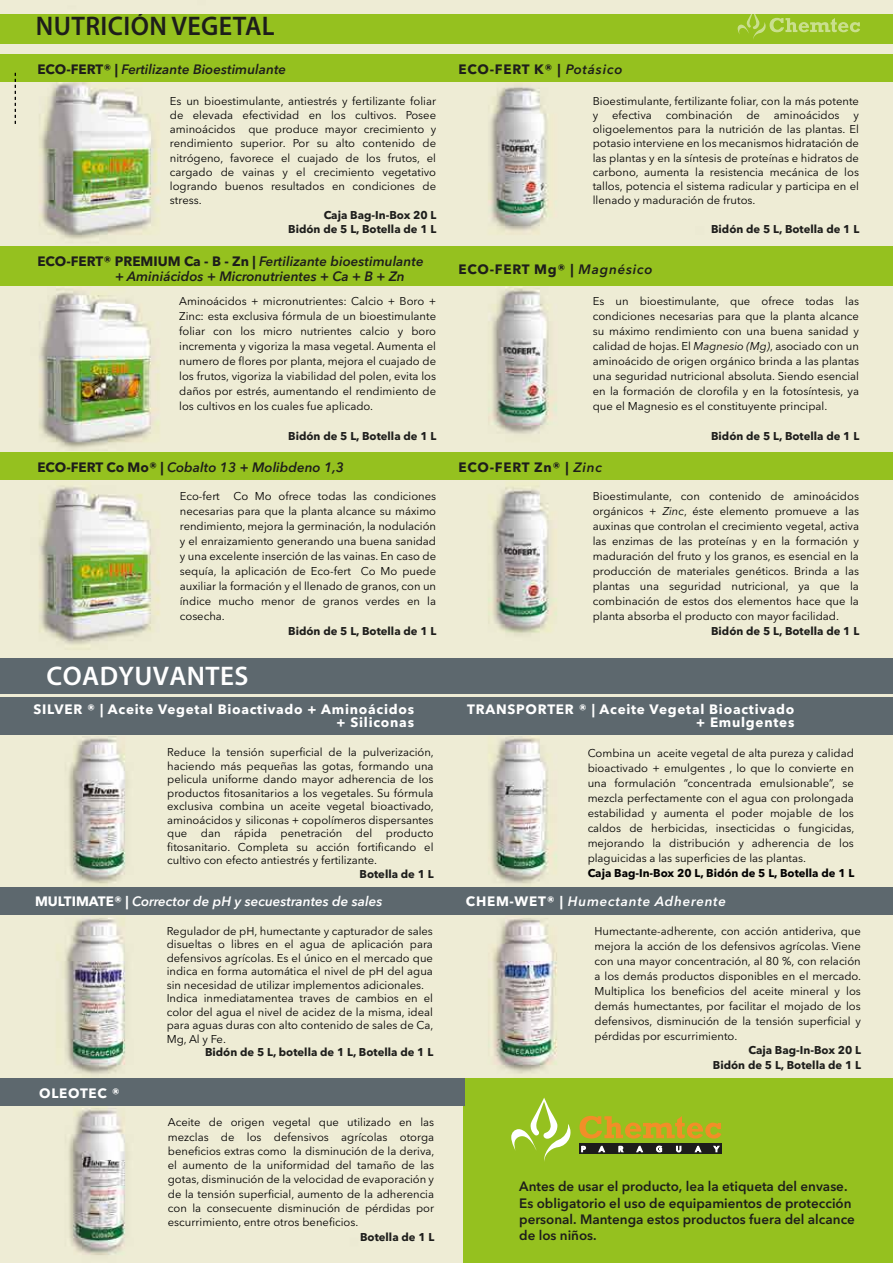
<style>
.page{position:relative;width:893px;height:1263px;background:#fff}
.page>*{position:absolute;margin:0;border:0;box-sizing:border-box;transform-origin:0 0}
.t1{font:600 27px "Myriad Pro";letter-spacing:.015em;color:#1d1d1b;scale:.96 1}
.t2{font:600 27px "Myriad Pro";letter-spacing:.015em;color:#fff}
.t3{font:italic 600 13.5px/15px "Avenir Next LT Pro";color:#1d1d1b}
.t4{font:600 13.5px/16.2px "Avenir Next LT Pro";color:#1d1d1b}
.t5{font:700 13.5px/13.5px "Avenir Next LT Pro";letter-spacing:.055em;color:#fff;text-align:right}
.t6{font:700 13.5px "Avenir Next LT Pro";letter-spacing:.055em;color:#1d1d1b}
.t7{font:italic 600 13.5px "Avenir Next LT Pro";color:#fff}
.t8{font:italic 600 13.5px "Avenir Next LT Pro";letter-spacing:.055em;color:#fff}
.t9{font:11.25px/15px "Avenir Next LT Pro";color:#010000;text-align:justify}
.t10{font:700 11.25px/14.2px "Avenir Next LT Pro";color:#1d1d1b;text-align:right}
.t11{font:700 11.25px "Avenir Next LT Pro";color:#010000}
.s1{font-weight:700;font-style:normal}
.s2{font-weight:600;font-style:italic}
.s3{font-style:italic}
</style>
<div class="page">
<img style="left:0;top:44px;width:893px;height:1219px">
<div style="left:463px;top:1079px;width:430px;height:184px;background:#95c11f"></div>
<div style="left:0;top:54px;width:893px;height:27px;background:#95c11f"></div>
<div style="left:0;top:452px;width:893px;height:27px;background:#95c11f"></div>
<div style="left:0;top:246px;width:893px;height:40px;background:#95c11f"></div>
<div style="left:0;top:0;width:893px;height:44px;background:#95c11f"></div>
<svg style="left:738px;top:13px;width:122px;height:26px"></svg>
<svg style="left:511px;top:1097px;width:59px;height:65px"></svg>
<svg style="left:579px;top:1116px;width:142px;height:22px"></svg>
<div style="left:579px;top:1143px;width:143px;height:11px;background:#1d1d1b"></div>
<svg style="left:581px;top:1146px;width:5px;height:6px"></svg>
<svg style="left:598px;top:1146px;width:7px;height:6px"></svg>
<svg style="left:619px;top:1146px;width:4px;height:6px"></svg>
<svg style="left:636px;top:1146px;width:7px;height:6px"></svg>
<svg style="left:656px;top:1146px;width:6px;height:6px"></svg>
<svg style="left:676px;top:1146px;width:5px;height:6px"></svg>
<svg style="left:695px;top:1146px;width:6px;height:6px"></svg>
<svg style="left:713px;top:1146px;width:6px;height:6px"></svg>
<div style="left:0;top:887px;width:893px;height:27px;background:#5d686e"></div>
<div style="left:0;top:697px;width:893px;height:37px;background:#5d686e"></div>
<div style="left:0;top:658px;width:893px;height:36px;background:#5d686e"></div>
<div style="left:0;top:1079px;width:465px;height:27px;background:#5d686e"></div>
<div style="left:0;top:0;width:893px;height:13px;background:#eeecd5"></div>
<svg style="left:15px;top:73px;width:1px;height:54px"></svg>
<h1 class="t1" style="left:36px;top:8px;width:250px">NUTRICIÓN VEGETAL</h1>
<p class="t3" style="left:37px;top:61px;width:250px"><span class="s1">ECO-FERT® |</span> Fertilizante Bioestimulante</p>
<p class="t9" style="left:170px;top:93px;width:268px;line-height:14.2px">Es un bioestimulante, antiestrés y fertilizante foliar de elevada efectividad en los cultivos. Posee aminoácidos que produce mayor crecimiento y rendimiento superior. Por su alto contenido de nitrógeno, favorece el cuajado de los frutos, el cargado de vainas y el crecimiento vegetativo logrando buenos resultados en condiciones de stress.</p>
<p class="t10" style="left:288px;top:207px;width:150px">Caja Bag-In-Box 20 L<br>Bidón de 5 L, Botella de 1 L</p>
<p class="t3" style="left:115px;top:253px;width:310px;text-indent:-78px"><span class="s1">ECO-FERT® PREMIUM Ca - B - Zn |</span> Fertilizante bioestimulante + Aminiácidos + Micronutrientes + Ca + B + Zn</p>
<p class="t9" style="left:179px;top:294px;width:258px">Aminoácidos + micronutrientes: Calcio + Boro + Zinc: esta exclusiva fórmula de un bioestimulante foliar con los micro nutrientes calcio y boro incrementa y vigoriza la masa vegetal. Aumenta el numero de flores por planta, mejora el cuajado de los frutos, vigoriza la viabilidad del polen, evita los daños por estrés, aumentando el rendimiento de los cultivos en los cuales fue aplicado.</p>
<p class="t10" style="left:288px;top:429px;width:150px">Bidón de 5 L, Botella de 1 L</p>
<p class="t3" style="left:37px;top:459px;width:308px"><span class="s1">ECO-FERT Co Mo® |</span> Cobalto 13 + Molibdeno 1,3</p>
<p class="t9" style="left:180px;top:488px;width:258px">Eco-fert Co Mo ofrece todas las condiciones necesarias para que la planta alcance su máximo rendimiento, mejora la germinación, la nodulación y el enraizamiento generando una buena sanidad y una excelente inserción de las vainas. En caso de sequía, la aplicación de Eco-fert Co Mo puede auxiliar la formación y el llenado de granos, con un índice mucho menor de granos verdes en la cosecha.</p>
<p class="t10" style="left:288px;top:624px;width:150px">Bidón de 5 L, Botella de 1 L</p>
<h1 class="t2" style="left:46px;top:658px;width:203px">COADYUVANTES</h1>
<p class="t5" style="left:34px;top:702px;width:382px">SILVER ® | Aceite Vegetal Bioactivado + Aminoácidos + Siliconas</p>
<p class="t9" style="left:167px;top:746px;width:268px;line-height:13.5px">Reduce la tensión superficial de la pulverización, haciendo más pequeñas las gotas, formando una pelicula uniforme dando mayor adherencia de los productos fitosanitarios a los vegetales. Su fórmula exclusiva combina un aceite vegetal bioactivado, aminoácidos y siliconas + copolímeros dispersantes que dan rápida penetración del producto fitosanitario. Completa su acción fortificando el cultivo con efecto antiestrés y fertilizante.</p>
<p class="t10" style="left:359px;top:867px;width:76px">Botella de 1 L</p>
<p class="t7" style="left:35px;top:893px;width:349px"><span class="s1">MULTIMATE® |</span> Corrector de pH y secuestrantes de sales</p>
<p class="t5" style="left:39px;top:1086px;width:82px">OLEOTEC ®</p>
<p class="t9" style="left:167px;top:924px;width:268px;line-height:13.5px;text-align:left">Regulador de pH, humectante y capturador de sales disueltas o libres en el agua de aplicación para defensivos agrícolas. Es el único en el mercado que indica en forma automática el nivel de pH del agua sin necesidad de utilizar implementos adicionales.<br>Indica inmediatamentea traves de cambios en el color del agua el nivel de acidez de la misma, ideal para aguas duras con alto contenido de sales de Ca, Mg, Al y Fe.</p>
<p class="t10" style="left:205px;top:1045px;width:230px">Bidón de 5 L, botella de 1 L, Botella de 1 L</p>
<p class="t9" style="left:168px;top:1115px;width:268px;line-height:14.2px">Aceite de origen vegetal que utilizado en las mezclas de los defensivos agrícolas otorga beneficios extras como la disminución de la deriva, el aumento de la uniformidad del tamaño de las gotas, disminución de la velocidad de evaporación y de la tensión superficial, aumento de la adherencia con la consecuente disminución de pérdidas por escurrimiento, entre otros beneficios.</p>
<p class="t10" style="left:360px;top:1230px;width:76px">Botella de 1 L</p>
<p class="t6" style="left:459px;top:61px;width:165px">ECO-FERT K® | <span class="s2">Potásico</span></p>
<p class="t9" style="left:593px;top:93px;width:268px;line-height:14.2px">Bioestimulante, fertilizante foliar, con la más potente y efectiva combinación de aminoácidos y oligoelementos para la nutrición de las plantas. El potasio interviene en los mecanismos hidratación de las plantas y en la síntesis de proteínas e hidratos de carbono, aumenta la resistencia mecánica de los tallos, potencia el sistema radicular y participa en el llenado y maduración de frutos.</p>
<p class="t10" style="left:711px;top:222px;width:150px">Bidón de 5 L, Botella de 1 L</p>
<p class="t6" style="left:459px;top:261px;width:196px">ECO-FERT Mg® | <span class="s2">Magnésico</span></p>
<p class="t9" style="left:593px;top:294px;width:268px">Es un bioestimulante, que ofrece todas las condiciones necesarias para que la planta alcance su máximo rendimiento con una buena sanidad y calidad de hojas. El <span class="s3">Magnesio (Mg)</span>, asociado con un aminoácido de origen orgánico brinda a las plantas una seguridad nutricional absoluta. Siendo esencial en la formación de clorofila y en la fotosíntesis, ya que el Magnesio es el constituyente principal.</p>
<p class="t10" style="left:711px;top:429px;width:150px">Bidón de 5 L, Botella de 1 L</p>
<p class="t6" style="left:459px;top:459px;width:145px">ECO-FERT Zn® | <span class="s2">Zinc</span></p>
<p class="t9" style="left:593px;top:488px;width:268px">Bioestimulante, con contenido de aminoácidos orgánicos + <span class="s3">Zinc</span>, éste elemento promueve a las auxinas que controlan el crecimiento vegetal, activa las enzimas de las proteínas y en la formación y maduración del fruto y los granos, es esencial en la producción de materiales genéticos. Brinda a las plantas una seguridad nutricional, ya que la combinación de estos dos elementos hace que la planta absorba el producto con mayor facilidad.</p>
<p class="t10" style="left:711px;top:624px;width:150px">Bidón de 5 L, Botella de 1 L</p>
<p class="t5" style="left:467px;top:702px;width:329px">TRANSPORTER ® | Aceite Vegetal Bioactivado + Emulgentes</p>
<p class="t9" style="left:588px;top:745px;width:268px">Combina un aceite vegetal de alta pureza y calidad bioactivado + emulgentes , lo que lo convierte en una formulación “concentrada emulsionable”, se mezcla perfectamente con el agua con prolongada estabilidad y aumenta el poder mojable de los caldos de herbicidas, insecticidas o fungicidas, mejorando la distribución y adherencia de los plaguicidas a las superficies de las plantas.</p>
<p class="t11" style="left:588px;top:866px;width:268px">Caja Bag-In-Box 20 L, Bidón de 5 L, Botella de 1 L</p>
<p class="t8" style="left:466px;top:893px;width:262px"><span class="s1">CHEM-WET® |</span> Humectante Adherente</p>
<p class="t9" style="left:595px;top:923px;width:268px">Humectante-adherente, con acción antideriva, que mejora la acción de los defensivos agrícolas. Viene con una mayor concentración, al 80 %, con relación a los demás productos disponibles en el mercado.<br>Multiplica los beneficios del aceite mineral y los demás humectantes, por facilitar el mojado de los defensivos, disminución de la tensión superficial y pérdidas por escurrimiento.</p>
<p class="t10" style="left:713px;top:1043px;width:150px;line-height:15px">Caja Bag-In-Box 20 L<br>Bidón de 5 L, Botella de 1 L</p>
<p class="t4" style="left:519px;top:1178px;width:337px">Antes de usar el producto, lea la etiqueta del envase.<br>Es obligatorio el uso de equipamientos de protección personal. Mantenga estos productos fuera del alcance de los niños.</p>
</div>
